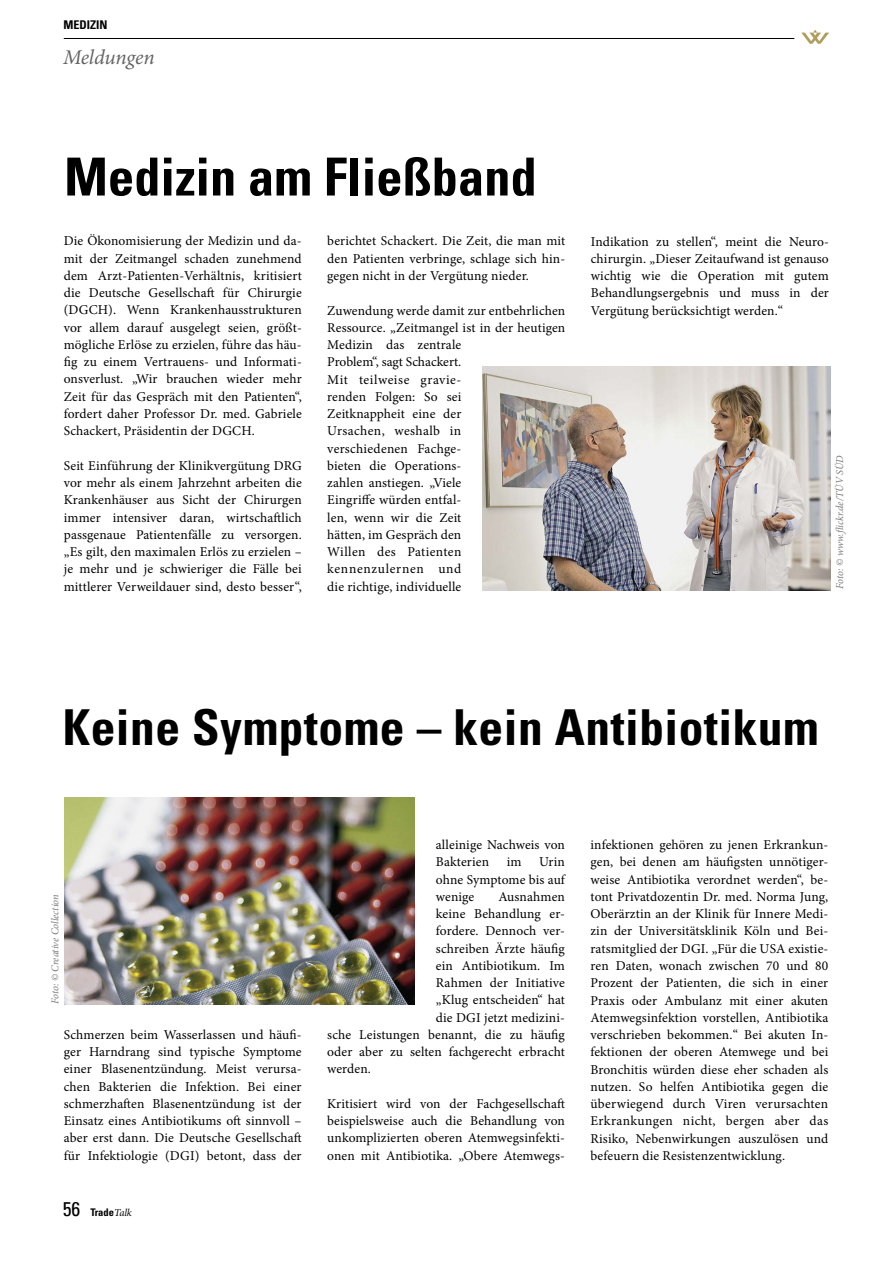
<style>
.page{position:relative;width:893px;height:1263px;background:#fff}
.page>*{position:absolute;margin:0;border:0;box-sizing:border-box;transform-origin:0 0}
.t1{font:700 condensed 52.5px "Univers";color:#000}
.t2{font:700 condensed 49.5px "Univers";letter-spacing:.01em;color:#000}
.t3{font:italic 21px "Minion Pro";letter-spacing:-.015em;color:#636363}
.t4{font:13.5px/17.2px "Minion Pro";letter-spacing:.01em;color:#000;text-align:justify}
.t5{font:700 condensed 12px "Univers";color:#000}
.t6{font:italic 10.5px "Minion Pro";letter-spacing:-.01em;color:#7c7c7c}
.t7{font:700 condensed 10.5px "Univers";color:#000}
.s1{font-weight:400;font-size:19.95px}
.s2{font-family:"Minion Pro";font-weight:400;font-style:italic;font-stretch:normal}
</style>
<div class="page">
<img style="left:483px;top:366px;width:347px;height:224px">
<img style="left:64px;top:797px;width:351px;height:207px">
<hr style="left:64px;top:38px;width:730px;height:1px;background:#000">
<svg style="left:801px;top:30px;width:28px;height:14px"></svg>
<p class="t5" style="left:64px;top:18px;width:46px">MEDIZIN</p>
<h3 class="t3" style="left:63px;top:43px;width:93px">Meldungen</h3>
<h1 class="t1" style="left:64px;top:145px;width:474px">Medizin am Fließband</h1>
<p class="t4" style="left:64px;top:233px;width:240px">Die Ökonomisierung der Medizin und da&shy;mit der Zeitmangel schaden zunehmend dem Arzt-Patienten-Verhältnis, kritisiert die Deutsche Gesellschaft für Chirurgie (DGCH). Wenn Krankenhausstrukturen vor allem darauf ausgelegt seien, größt&shy;mögliche Erlöse zu erzielen, führe das häu&shy;fig zu einem Vertrauens- und Informati&shy;onsverlust. „Wir brauchen wieder mehr Zeit für das Gespräch mit den Patienten“, fordert daher Professor Dr. med. Gabriele Schackert, Präsidentin der DGCH.</p>
<p class="t4" style="left:64px;top:457px;width:240px">Seit Einführung der Klinikvergütung DRG vor mehr als einem Jahrzehnt arbeiten die Krankenhäuser aus Sicht der Chirurgen immer intensiver daran, wirtschaftlich passgenaue Patientenfälle zu versorgen. „Es gilt, den maximalen Erlös zu erzielen – je mehr und je schwieriger die Fälle bei mittlerer Verweildauer sind, desto besser“,</p>
<p class="t4" style="left:327px;top:233px;width:240px">berichtet Schackert. Die Zeit, die man mit den Patienten verbringe, schlage sich hin&shy;gegen nicht in der Vergütung nieder.</p>
<p class="t4" style="left:327px;top:302px;width:240px;text-align:left">Zuwendung werde damit zur entbehrlichen<br>Ressource. „Zeitmangel ist in der heutigen<br>Medizin das zentrale<br>Problem“, sagt Schackert.<br>Mit teilweise gravie-<br>renden Folgen: So sei<br>Zeitknappheit eine der<br>Ursachen, weshalb in<br>verschiedenen Fachge-<br>bieten die Operations-<br>zahlen anstiegen. „Viele<br>Eingriffe würden entfal-<br>len, wenn wir die Zeit<br>hätten, im Gespräch den<br>Willen des Patienten<br>kennenzulernen und<br>die richtige, individuelle</p>
<p class="t4" style="left:591px;top:233px;width:240px">Indikation zu stellen“, meint die Neuro&shy;chirurgin. „Dieser Zeitaufwand ist genauso wichtig wie die Operation mit gutem Behandlungsergebnis und muss in der Vergütung berücksichtigt werden.“</p>
<p class="t6" style="left:833px;top:589px;width:135px;rotate:-90deg">Foto: © www.flickr.de/TÜV SÜD</p>
<h2 class="t2" style="left:63px;top:697px;width:758px">Keine Symptome – kein Antibiotikum</h2>
<p class="t6" style="left:48px;top:1004px;width:112px;rotate:-90deg">Foto: © Creative Collection</p>
<p class="t4" style="left:64px;top:1026px;width:239px">Schmerzen beim Wasserlassen und häufi&shy;ger Harndrang sind typische Symptome einer Blasenentzündung. Meist verursa&shy;chen Bakterien die Infektion. Bei einer schmerzhaften Blasenentzündung ist der Einsatz eines Antibiotikums oft sinnvoll – aber erst dann. Die Deutsche Gesellschaft für Infektiologie (DGI) betont, dass der</p>
<p class="t7" style="left:63px;top:1206px;width:71px"><span class="s1">56</span> Trade<span class="s2">Talk</span></p>
<p class="t4" style="left:436px;top:836px;width:131px">alleinige Nachweis von<br>Bakterien</p>
<p class="t4" style="left:436px;top:853px;width:131px;text-indent:103px">Urin ohne Symptome bis auf wenige</p>
<p class="t4" style="left:507px;top:853px;width:16px">im</p>
<p class="t4" style="left:498px;top:888px;width:68px">Ausnahmen</p>
<p class="t4" style="left:436px;top:905px;width:131px">keine Behandlung er-</p>
<p class="t4" style="left:436px;top:922px;width:131px">fordere. Dennoch ver-</p>
<p class="t4" style="left:436px;top:940px;width:131px">schreiben Ärzte häufig</p>
<p class="t4" style="left:436px;top:957px;width:131px">ein Antibiotikum. Im</p>
<p class="t4" style="left:436px;top:974px;width:131px">Rahmen der Initiative</p>
<p class="t4" style="left:436px;top:991px;width:131px">„Klug entscheiden“ hat</p>
<p class="t4" style="left:436px;top:1009px;width:131px">die DGI jetzt medizini-</p>
<p class="t4" style="left:327px;top:1026px;width:239px">sche Leistungen benannt, die zu häufig</p>
<p class="t4" style="left:327px;top:1043px;width:239px">oder aber zu selten fachgerecht erbracht</p>
<p class="t4" style="left:327px;top:1060px;width:45px">werden.</p>
<p class="t4" style="left:327px;top:1095px;width:239px">Kritisiert wird von der Fachgesellschaft beispielsweise auch die Behandlung von unkomplizierten oberen Atemwegsinfekti&shy;onen mit Antibiotika. „Obere Atemwegs-</p>
<p class="t4" style="left:590px;top:836px;width:239px">infektionen gehören zu jenen Erkrankun&shy;gen, bei denen am häufigsten unnötiger&shy;weise Antibiotika verordnet werden“, be&shy;tont Privatdozentin Dr. med. Norma Jung, Oberärztin an der Klinik für Innere Medi&shy;zin der Universitätsklinik Köln und Bei&shy;ratsmitglied der DGI. „Für die USA existie&shy;ren Daten, wonach zwischen 70 und 80<br>Prozent der Patienten, die sich in einer Praxis oder Ambulanz mit einer akuten Atemwegsinfektion vorstellen, Antibiotika verschrieben bekommen.“ Bei akuten In&shy;fektionen der oberen Atemwege und bei Bronchitis würden diese eher schaden als nutzen. So helfen Antibiotika gegen die überwiegend durch Viren verursachten Erkrankungen nicht, bergen aber das Risiko, Nebenwirkungen auszulösen und befeuern die Resistenzentwicklung.</p>
</div>
